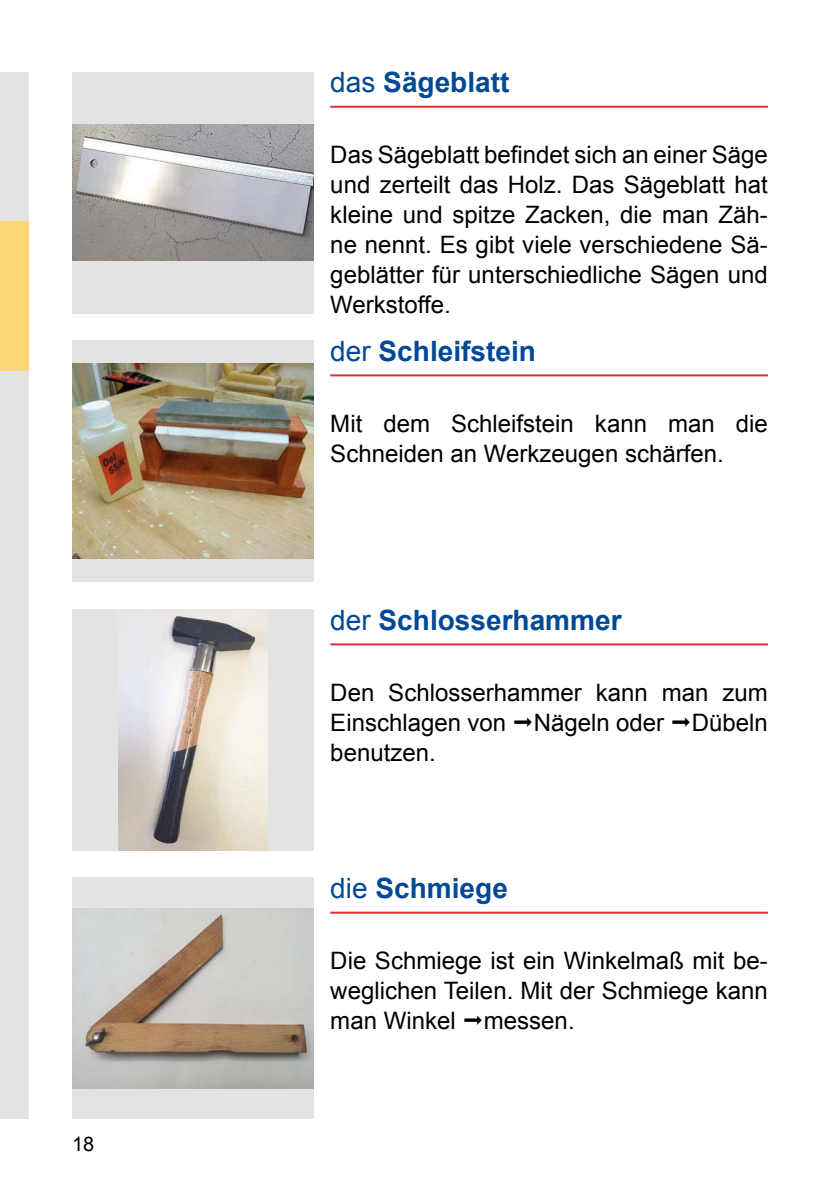
<style>
.page{position:relative;width:840px;height:1191px;background:#fff}
.page>*{position:absolute;margin:0;border:0;box-sizing:border-box;transform-origin:0 0}
.t1{font:700 28px "Arial";color:#004996}
.t2{font:24px/30px "Arial";color:#000;text-align:justify}
.t3{font:20px "Arial";color:#000}
.s1{font-weight:400}
</style>
<div class="page">
<div style="left:0;top:72px;width:28px;height:150px;background:#e3e3e3"></div>
<div style="left:0;top:371px;width:28px;height:149px;background:#e3e3e3"></div>
<div style="left:0;top:521px;width:28px;height:149px;background:#e3e3e3"></div>
<div style="left:0;top:670px;width:28px;height:150px;background:#e3e3e3"></div>
<div style="left:0;top:820px;width:28px;height:149px;background:#e3e3e3"></div>
<div style="left:0;top:969px;width:28px;height:150px;background:#e3e3e3"></div>
<div style="left:0;top:222px;width:28px;height:149px;background:#ffd77b"></div>
<div style="left:72px;top:72px;width:241px;height:241px;background:#e3e3e3"></div>
<img style="left:72px;top:125px;width:241px;height:135px">
<div style="left:72px;top:341px;width:241px;height:240px;background:#e3e3e3"></div>
<img style="left:72px;top:364px;width:241px;height:194px">
<div style="left:72px;top:609px;width:241px;height:241px;background:#e3e3e3"></div>
<img style="left:118px;top:609px;width:149px;height:241px">
<div style="left:72px;top:878px;width:241px;height:241px;background:#e3e3e3"></div>
<img style="left:72px;top:908px;width:241px;height:180px">
<hr style="left:330px;top:106px;width:437px;height:2px;background:#dc2f34">
<hr style="left:330px;top:374px;width:437px;height:2px;background:#dc2f34">
<hr style="left:330px;top:643px;width:437px;height:2px;background:#dc2f34">
<hr style="left:330px;top:911px;width:437px;height:2px;background:#dc2f34">
<p class="t3" style="left:72px;top:1130px;width:24px">18</p>
<p class="t1" style="left:330px;top:64px;width:180px"><span class="s1">das</span> Sägeblatt</p>
<p class="t2" style="left:330px;top:140px;width:439px">Das Sägeblatt befindet sich an einer Säge und zerteilt das Holz. Das Sägeblatt hat kleine und spitze Zacken, die man Zäh&shy;ne nennt. Es gibt viele verschiedene Sä&shy;geblätter für unterschiedliche Sägen und Werkstoffe.</p>
<p class="t1" style="left:330px;top:332px;width:207px"><span class="s1">der</span> Schleifstein</p>
<p class="t2" style="left:330px;top:408px;width:439px">Mit dem Schleifstein kann man die<br>Schneiden an Werkzeugen schärfen.</p>
<p class="t1" style="left:330px;top:601px;width:293px"><span class="s1">der</span> Schlosserhammer</p>
<p class="t2" style="left:330px;top:677px;width:439px">Den Schlosserhammer kann man zum Einschlagen von Nägeln oder Dübeln benutzen.</p>
<p class="t1" style="left:330px;top:869px;width:179px"><span class="s1">die</span> Schmiege</p>
<p class="t2" style="left:330px;top:945px;width:439px">Die Schmiege ist ein Winkelmaß mit be&shy;weglichen Teilen. Mit der Schmiege kann man Winkel messen.</p>
</div>
